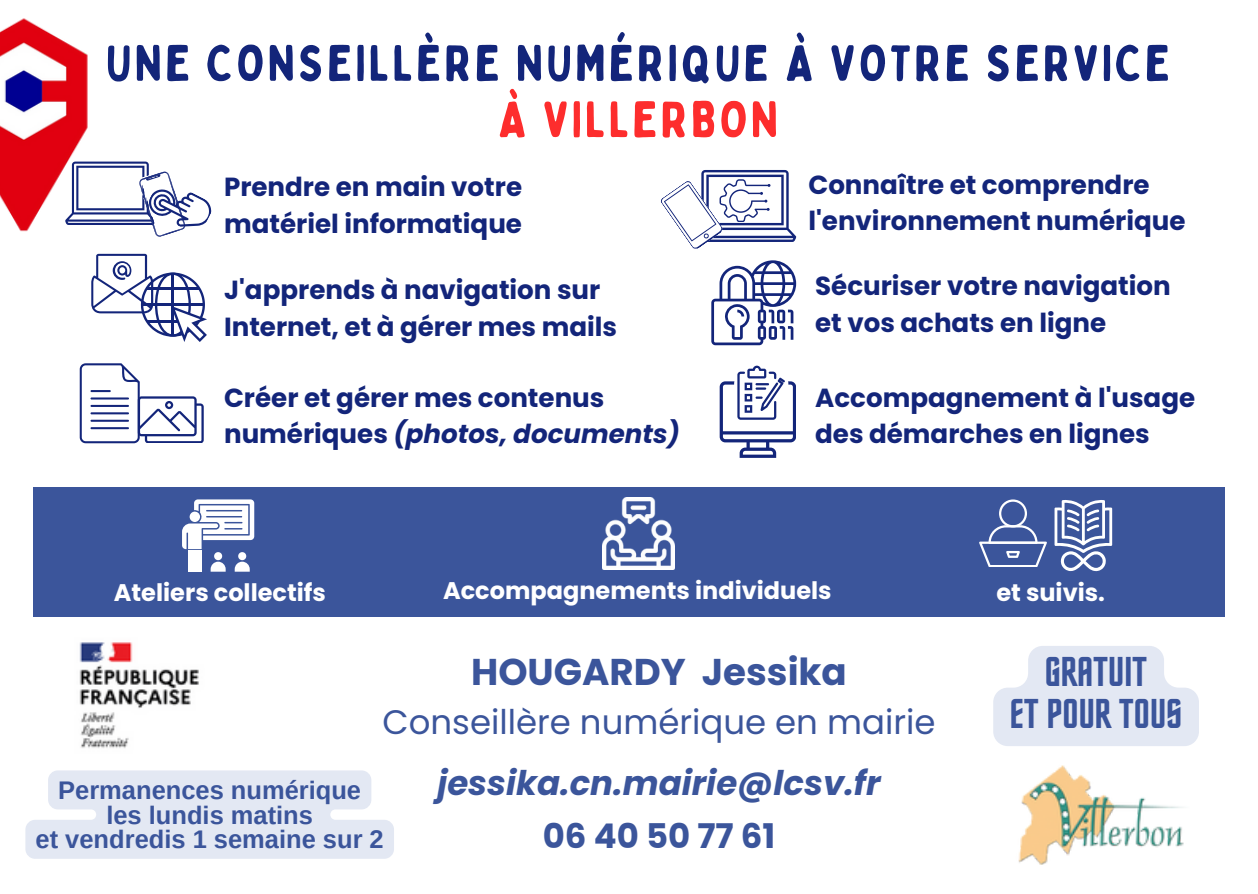
<style>
.page{position:relative;width:1258px;height:894px;background:#fff}
.page>*{position:absolute;margin:0;border:0;box-sizing:border-box;transform-origin:0 0}
.t1{font:50.7px/56.4px "Bobby Jones Soft";letter-spacing:.055em;color:#13257a;text-align:center}
.t2{font:41.7px/41.7px "Horta";color:#3b559b;text-align:center}
.t3{font:700 37.2px "Poppins";color:#3b559b}
.t4{font:33.9px/60.9px "Poppins";color:#3b559b;text-align:center}
.t5{font:700 33.9px "Poppins";color:#3b559b}
.t6{font:700 26.1px/36.6px "Poppins";color:#13257a}
.t7{font:700 25.5px "Arimo";color:#3b559b}
.t8{font:700 24px "Poppins";color:#fff}
.s1{color:#fd2d2d}
.s2{font-style:italic}
.s3{font-weight:700;font-style:italic}
</style>
<div class="page">
<div style="left:34px;top:487px;width:1191px;height:129px;background:#3b559b"></div>
<svg style="left:182px;top:499px;width:72px;height:72px"></svg>
<img style="left:602px;top:497px;width:72px;height:72px">
<svg style="left:1054px;top:500px;width:58px;height:71px"></svg>
<svg style="left:979px;top:499px;width:67px;height:68px"></svg>
<img style="left:79px;top:642px;width:120px;height:106px">
<img style="left:0;top:18px;width:88px;height:214px">
<svg style="left:661px;top:170px;width:135px;height:79px"></svg>
<svg style="left:91px;top:254px;width:115px;height:88px"></svg>
<svg style="left:65px;top:161px;width:147px;height:76px"></svg>
<svg style="left:711px;top:260px;width:85px;height:85px"></svg>
<svg style="left:720px;top:365px;width:76px;height:92px"></svg>
<svg style="left:80px;top:363px;width:124px;height:80px"></svg>
<img style="left:1018px;top:765px;width:166px;height:100px">
<svg style="left:993px;top:646px;width:206px;height:100px"></svg>
<svg style="left:25px;top:770px;width:369px;height:88px;background:#e5eaf4"></svg>
<p class="t1" style="left:106px;top:36px;width:1066px">UNE CONSEILLÈRE NUMÉRIQUE À VOTRE SERVICE<br><span class="s1">À VILLERBON</span></p>
<p class="t6" style="left:224px;top:168px;width:299px">Prendre en main votre matériel informatique</p>
<p class="t6" style="left:224px;top:272px;width:394px">J'apprends à navigation sur<br>Internet, et à gérer mes mails</p>
<p class="t6" style="left:224px;top:379px;width:457px">Créer et gérer mes contenus numériques <span class="s2">(photos, documents)</span></p>
<p class="t6" style="left:808px;top:166px;width:379px">Connaître et comprendre l'environnement numérique</p>
<p class="t6" style="left:815px;top:267px;width:357px">Sécuriser votre navigation et vos achats en ligne</p>
<p class="t6" style="left:815px;top:379px;width:381px">Accompagnement à l'usage des démarches en lignes</p>
<p class="t8" style="left:114px;top:576px;width:214px">Ateliers collectifs</p>
<p class="t8" style="left:443px;top:573px;width:390px">Accompagnements individuels</p>
<p class="t8" style="left:996px;top:576px;width:110px">et suivis.</p>
<p class="t3" style="left:471px;top:646px;width:377px">HOUGARDY Jessika</p>
<p class="t4" style="left:383px;top:691px;width:554px">Conseillère numérique en mairie <span class="s3">jessika.cn.mairie@lcsv.fr</span></p>
<p class="t5" style="left:543px;top:812px;width:234px">06 40 50 77 61</p>
<p class="t7" style="left:58px;top:775px;width:304px">Permanences numérique</p>
<p class="t7" style="left:106px;top:800px;width:208px">les lundis matins</p>
<p class="t7" style="left:36px;top:824px;width:350px">et vendredis 1 semaine sur 2</p>
<p class="t2" style="left:1010px;top:654px;width:174px">GRATUIT<br>ET POUR TOUS</p>
</div>
